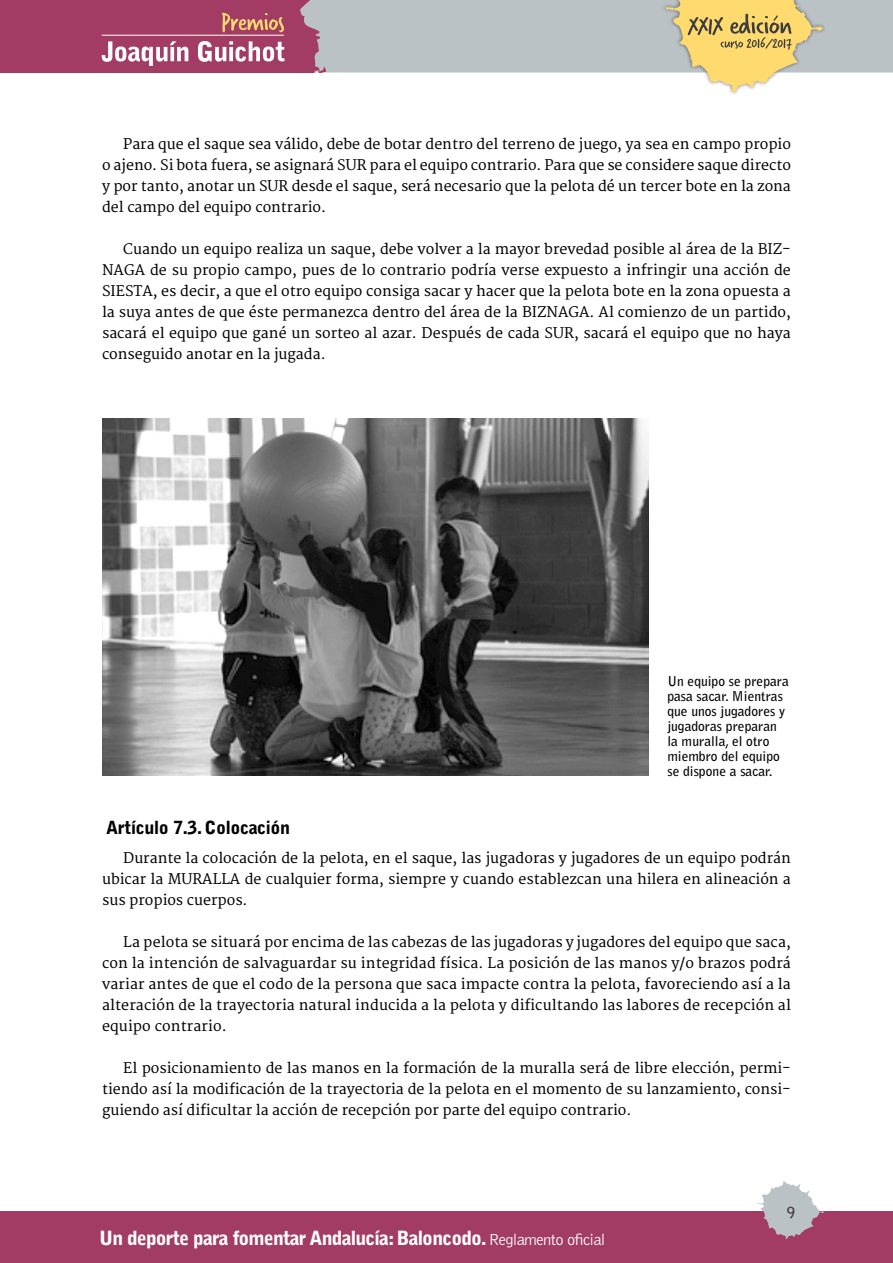
<style>
.page{position:relative;width:893px;height:1263px;background:#fff}
.page>*{position:absolute;margin:0;border:0;box-sizing:border-box;transform-origin:0 0}
.t1{font:900 19.5px "Bell Gothic Std";letter-spacing:-.04em;color:#fff}
.t2{font:900 18px "Bell Gothic Std";letter-spacing:-.02em;color:#000}
.t3{font:700 15px "Bell Gothic Std";color:#3e3d40}
.t4{font:14.25px/21px "Merriweather";color:#000;text-align:justify}
.t5{font:700 13.5px/15px "Bell Gothic Std";color:#000}
.s1{font-weight:300;font-size:16.5px}
</style>
<div class="page">
<div style="left:0;top:1212px;width:893px;height:51px;background:#a23c64"></div>
<svg style="left:758px;top:1181px;width:66px;height:58px"></svg>
<svg style="left:0;top:0;width:893px;height:93px"></svg>
<img style="left:102px;top:419px;width:547px;height:357px">
<p class="t4" style="left:102px;top:134px;width:690px;text-indent:21px">Para que el saque sea válido, debe de botar dentro del terreno de juego, ya sea en campo propio o ajeno. Si bota fuera, se asignará SUR para el equipo contrario. Para que se considere saque directo y por tanto, anotar un SUR desde el saque, será necesario que la pelota dé un tercer bote en la zona del campo del equipo contrario.</p>
<p class="t4" style="left:102px;top:239px;width:690px;text-indent:21px">Cuando un equipo realiza un saque, debe volver a la mayor brevedad posible al área de la BIZ-NAGA de su propio campo, pues de lo contrario podría verse expuesto a infringir una acción de SIESTA, es decir, a que el otro equipo consiga sacar y hacer que la pelota bote en la zona opuesta a la suya antes de que éste permanezca dentro del área de la BIZNAGA. Al comienzo de un partido, sacará el equipo que gané un sorteo al azar. Después de cada SUR, sacará el equipo que no haya conseguido anotar en la jugada.</p>
<p class="t5" style="left:667px;top:673px;width:123px">Un equipo se prepara pasa sacar. Mientras que unos jugadores y jugadoras preparan la muralla, el otro miembro del equipo se dispone a sacar.</p>
<p class="t2" style="left:106px;top:817px;width:185px">Artículo 7.3. Colocación</p>
<p class="t4" style="left:102px;top:848px;width:690px;text-indent:21px">Durante la colocación de la pelota, en el saque, las jugadoras y jugadores de un equipo podrán ubicar la MURALLA de cualquier forma, siempre y cuando establezcan una hilera en alineación a sus propios cuerpos.</p>
<p class="t4" style="left:102px;top:932px;width:690px;text-indent:21px">La pelota se situará por encima de las cabezas de las jugadoras y jugadores del equipo que saca, con la intención de salvaguardar su integridad física. La posición de las manos y/o brazos podrá variar antes de que el codo de la persona que saca impacte contra la pelota, favoreciendo así a la alteración de la trayectoria natural inducida a la pelota y dificultando las labores de recepción al equipo contrario.</p>
<p class="t4" style="left:102px;top:1058px;width:690px;text-indent:21px">El posicionamiento de las manos en la formación de la muralla será de libre elección, permi&shy;tiendo así la modificación de la trayectoria de la pelota en el momento de su lanzamiento, consi&shy;guiendo así dificultar la acción de recepción por parte del equipo contrario.</p>
<h1 class="t1" style="left:99px;top:1226px;width:508px">Un deporte para fomentar Andalucía: Baloncodo. <span class="s1">Reglamento oficial</span></h1>
<p class="t3" style="left:787px;top:1203px;width:10px">9</p>
</div>
